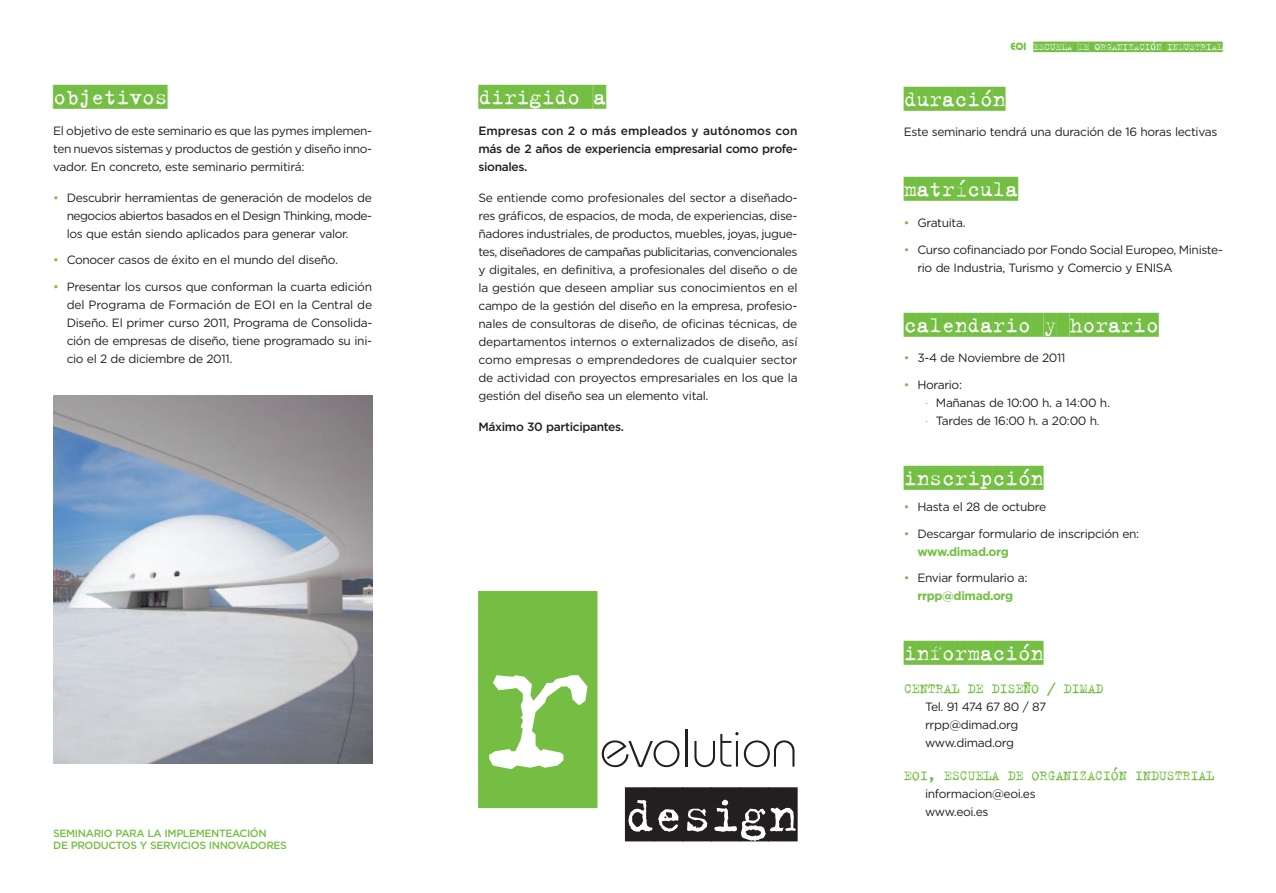
<style>
.page{position:relative;width:1276px;height:893px;background:#fff}
.page>*{position:absolute;margin:0;border:0;box-sizing:border-box;transform-origin:0 0}
.t1{font:217.05px "Trixie Cameo";color:#74bf43}
.t2{font:300 54.15px "Bauhaus";letter-spacing:-.02em;color:#231f20}
.t3{font:54.15px "Trixie Cameo";letter-spacing:-.02em;color:#231f20}
.t4{font:24px "Trixie Cameo";letter-spacing:-.02em;color:#74bf43}
.t5{font:15px "Trixie";letter-spacing:-.02em;color:#74bf43}
.t6{font:12px/18px "Gotham";letter-spacing:-.03em;color:#231f20;text-align:justify}
.t7{font:500 12px/18px "Gotham";letter-spacing:-.03em;color:#231f20;text-align:justify}
.t8{font:500 10.5px/12px "Gotham";letter-spacing:-.035em;color:#74bf43}
.t9{font:10.5px "Trixie Cameo";letter-spacing:-.02em;color:#74bf43}
.s1{color:#74bf43}
.s2{font-family:"Bauhaus";font-weight:700}
.s3{font-size:10.5px}
.s4{font-weight:700;color:#74bf43}
</style>
<div class="page">
<img style="left:54px;top:395px;width:319px;height:368px">
<h3 class="t4" style="left:53px;top:82px;width:116px">OBJETIVOS</h3>
<p class="t6" style="left:53px;top:122px;width:320px">El objetivo de este seminario es que las pymes implemen&shy;ten nuevos sistemas y productos de gestión y diseño inno&shy;vador. En concreto, este seminario permitirá:</p>
<p class="t6" style="left:67px;top:189px;width:307px;text-indent:-14px"><span class="s1">•</span> Descubrir herramientas de generación de modelos de negocios abiertos basados en el Design Thinking, mode&shy;los que están siendo aplicados para generar valor.</p>
<p class="t6" style="left:53px;top:251px;width:286px"><span class="s1">•</span> Conocer casos de éxito en el mundo del diseño.</p>
<p class="t6" style="left:67px;top:278px;width:307px;text-indent:-14px"><span class="s1">•</span> Presentar los cursos que conforman la cuarta edición del Programa de Formación de EOI en la Central de Diseño. El primer curso 2011, Programa de Consolida&shy;ción de empresas de diseño, tiene programado su ini&shy;cio el 2 de diciembre de 2011.</p>
<p class="t8" style="left:53px;top:827px;width:235px">SEMINARIO PARA LA IMPLEMENTEACIÓN<br>DE PRODUCTOS Y SERVICIOS INNOVADORES</p>
<h3 class="t4" style="left:478px;top:82px;width:129px">DIRIGIDO A</h3>
<p class="t7" style="left:478px;top:122px;width:321px">Empresas con 2 o más empleados y autónomos con más de 2 años de experiencia empresarial como profe&shy;sionales.</p>
<p class="t6" style="left:478px;top:189px;width:321px">Se entiende como profesionales del sector a diseñado&shy;res gráficos, de espacios, de moda, de experiencias, dise&shy;ñadores industriales, de productos, muebles, joyas, jugue&shy;tes, diseñadores de campañas publicitarias, convencionales y digitales, en definitiva, a profesionales del diseño o de la gestión que deseen ampliar sus conocimientos en el campo de la gestión del diseño en la empresa, profesio&shy;nales de consultoras de diseño, de oficinas técnicas, de departamentos internos o externalizados de diseño, así como empresas o emprendedores de cualquier sector de actividad con proyectos empresariales en los que la gestión del diseño sea un elemento vital.</p>
<p class="t7" style="left:478px;top:417px;width:147px">Máximo 30 participantes.</p>
<h1 class="t1" style="left:478px;top:563px;width:121px">R</h1>
<h2 class="t2" style="left:600px;top:729px;width:200px">evolution</h2>
<h2 class="t3" style="left:625px;top:780px;width:174px">DESIGN</h2>
<p class="t9" style="left:1010px;top:40px;width:214px"><span class="s2">EOI</span> ESCUELA DE ORGANIZACIÓN INDUSTRIAL</p>
<h3 class="t4" style="left:904px;top:83px;width:103px">DURACIÓN</h3>
<p class="t6" style="left:904px;top:123px;width:315px">Este seminario tendrá una duración de 16 horas lectivas</p>
<h3 class="t4" style="left:904px;top:174px;width:116px">MATRÍCULA</h3>
<p class="t6" style="left:904px;top:214px;width:63px"><span class="s1">•</span> Gratuita.</p>
<p class="t6" style="left:917px;top:240px;width:307px;text-indent:-14px"><span class="s1">•</span> Curso cofinanciado por Fondo Social Europeo, Ministe&shy;rio de Industria, Turismo y Comercio y ENISA</p>
<h3 class="t4" style="left:904px;top:309px;width:257px">CALENDARIO Y HORARIO</h3>
<p class="t6" style="left:904px;top:349px;width:163px"><span class="s1">•</span> 3-4 de Noviembre de 2011</p>
<p class="t6" style="left:925px;top:376px;width:186px;text-align:left;text-indent:-21px"><span class="s1">•</span> Horario:<br><span class="s1">·</span> Mañanas de 10:00 h. a 14:00 h. <span class="s1">·</span> Tardes de 16:00 h. a 20:00 h<span class="s3">.</span></p>
<h3 class="t4" style="left:904px;top:463px;width:141px">INSCRIPCIÓN</h3>
<p class="t6" style="left:904px;top:498px;width:144px"><span class="s1">•</span> Hasta el 28 de octubre</p>
<p class="t6" style="left:917px;top:525px;width:223px;text-indent:-14px"><span class="s1">•</span> Descargar formulario de inscripción en: <span class="s4">www.dimad.org</span></p>
<p class="t6" style="left:904px;top:569px;width:125px;text-align:center"><span class="s1">•</span> Enviar formulario a: <span class="s4">rrpp@dimad.org</span></p>
<h3 class="t4" style="left:904px;top:638px;width:141px">INFORMACIÓN</h3>
<p class="t5" style="left:904px;top:679px;width:201px">CENTRAL DE DISEÑO / DIMAD</p>
<p class="t6" style="left:925px;top:698px;width:123px;text-align:left">Tel. 91 474 67 80 / 87 rrpp@dimad.org www.dimad.org</p>
<p class="t5" style="left:904px;top:766px;width:312px">EOI, ESCUELA DE ORGANIZACIÓN INDUSTRIAL</p>
<p class="t6" style="left:925px;top:785px;width:112px">informacion@eoi.es</p>
<p class="t6" style="left:925px;top:803px;width:65px">www.eoi.es</p>
</div>
